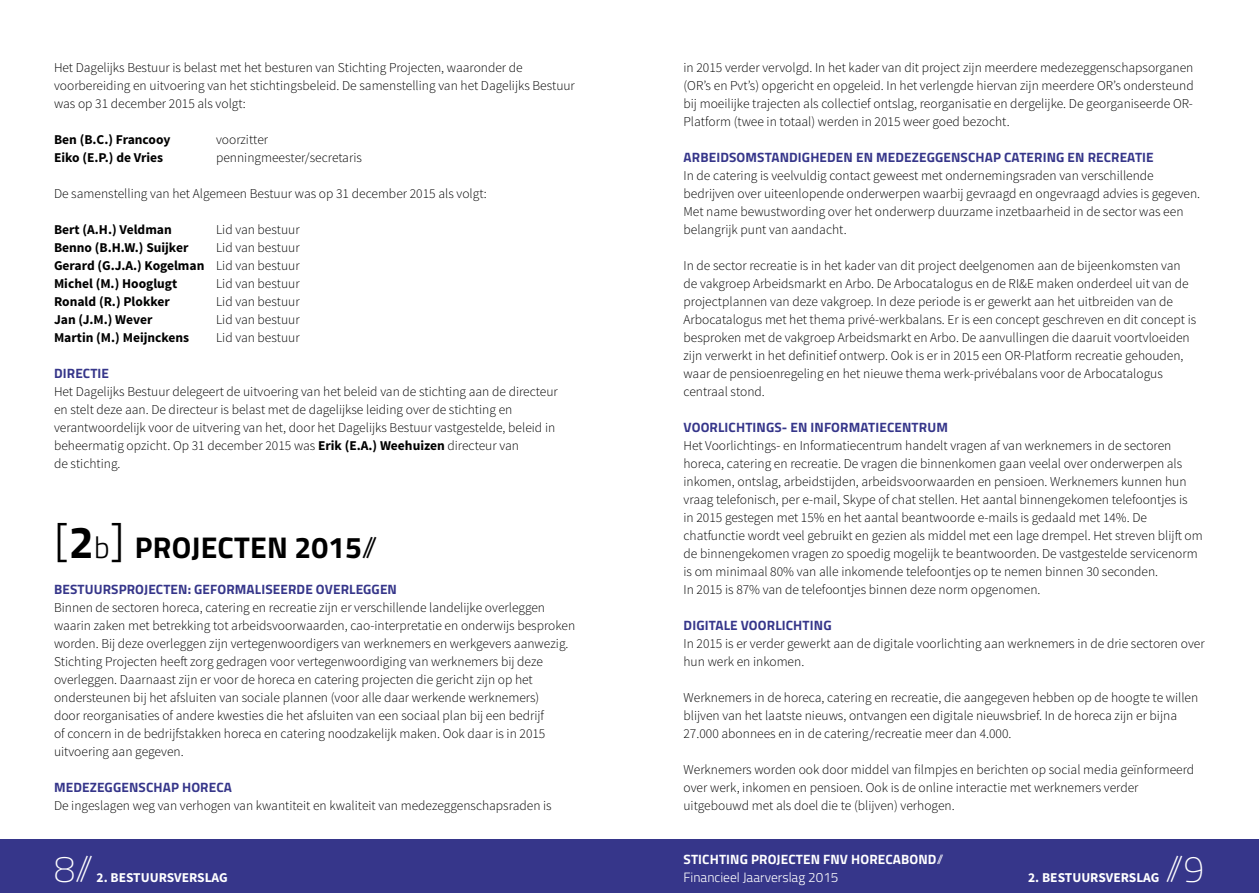
<style>
.page{position:relative;width:1259px;height:893px;background:#fff}
.page>*{position:absolute;margin:0;border:0;box-sizing:border-box;transform-origin:0 0}
.t1{font:100 37.5px "Titillium";color:#fff}
.t2{font:700 30px "Titillium";letter-spacing:.01em;color:#000}
.t3{font:300 13.5px/18px "Source Sans Pro";color:#000}
.t4{font:700 13.5px/18px "Source Sans Pro";color:#000;text-align:justify}
.t5{font:700 13.5px "Titillium";letter-spacing:.01em;color:#36368a}
.t6{font:700 13.5px "Source Sans Pro";color:#fff}
.t7{font:700 13.5px "Titillium";letter-spacing:.01em;color:#fff}
.t8{font:300 13.5px "Titillium";color:#fff}
.s1{font-weight:300}
.s2{font-weight:700}
.s3{font-weight:300;font-size:45px}
.s4{font-size:45px}
</style>
<div class="page">
<div style="left:0;top:839px;width:1259px;height:54px;background:#36368a"></div>
<p class="t3" style="left:54px;top:58px;width:522px">Het Dagelijks Bestuur is belast met het besturen van Stichting Projecten, waaronder de voorbereiding en uitvoering van het stichtingsbeleid. De samenstelling van het Dagelijks Bestuur was op 31 december 2015 als volgt:</p>
<p class="t4" style="left:54px;top:131px;width:118px">Ben (B.C.) Francooy</p>
<p class="t3" style="left:216px;top:130px;width:54px">voorzitter</p>
<p class="t4" style="left:54px;top:149px;width:111px">Eiko (E.P.) de Vries</p>
<p class="t3" style="left:216px;top:148px;width:147px">penningmeester/secretaris</p>
<p class="t3" style="left:54px;top:184px;width:434px">De samenstelling van het Algemeen Bestuur was op 31 december 2015 als volgt:</p>
<p class="t4" style="left:54px;top:221px;width:119px">Bert (A.H.) Veldman</p>
<p class="t3" style="left:216px;top:220px;width:85px">Lid van bestuur</p>
<p class="t4" style="left:54px;top:239px;width:136px">Benno (B.H.W.) Suijker</p>
<p class="t4" style="left:54px;top:239px;width:247px;text-indent:162px"><span class="s1">Lid van bestuur </span>Gerard (G.J.A.) Kogelman <span class="s1">Lid van bestuur </span>Michel (M.) Hooglugt</p>
<p class="t3" style="left:216px;top:274px;width:85px">Lid van bestuur</p>
<p class="t4" style="left:54px;top:293px;width:117px">Ronald (R.) Plokker</p>
<p class="t3" style="left:216px;top:292px;width:85px">Lid van bestuur</p>
<p class="t4" style="left:54px;top:311px;width:100px">Jan (J.M.) Wever</p>
<p class="t3" style="left:216px;top:310px;width:85px">Lid van bestuur</p>
<p class="t4" style="left:54px;top:329px;width:137px">Martin (M.) Meijnckens</p>
<p class="t3" style="left:216px;top:328px;width:85px">Lid van bestuur</p>
<p class="t5" style="left:54px;top:363px;width:56px">DIRECTIE</p>
<p class="t3" style="left:54px;top:382px;width:505px">Het Dagelijks Bestuur delegeert de uitvoering van het beleid van de stichting aan de directeur en stelt deze aan. De directeur is belast met de dagelijkse leiding over de stichting en verantwoordelijk voor de uitvering van het, door het Dagelijks Bestuur vastgestelde, beleid in beheermatig opzicht. Op 31 december 2015 was <span class="s2">Erik (E.A.) Weehuizen</span> directeur van<br>de stichting.</p>
<h2 class="t2" style="left:54px;top:525px;width:325px"><span class="s3">[</span><span class="s4">2</span><span class="s1">b</span><span class="s3">]</span> PROJECTEN 2015<span class="s1">//</span></h2>
<p class="t5" style="left:54px;top:579px;width:344px">BESTUURSPROJECTEN: GEFORMALISEERDE OVERLEGGEN</p>
<p class="t3" style="left:54px;top:599px;width:523px">Binnen de sectoren horeca, catering en recreatie zijn er verschillende landelijke overleggen waarin zaken met betrekking tot arbeidsvoorwaarden, cao-interpretatie en onderwijs besproken worden. Bij deze overleggen zijn vertegenwoordigers van werknemers en werkgevers aanwezig.<br>Stichting Projecten heeft zorg gedragen voor vertegenwoordiging van werknemers bij deze overleggen. Daarnaast zijn er voor de horeca en catering projecten die gericht zijn op het ondersteunen bij het afsluiten van sociale plannen (voor alle daar werkende werknemers)<br>door reorganisaties of andere kwesties die het afsluiten van een sociaal plan bij een bedrijf<br>of concern in de bedrijfstakken horeca en catering noodzakelijk maken. Ook daar is in 2015 uitvoering aan gegeven.</p>
<p class="t5" style="left:54px;top:777px;width:179px">MEDEZEGGENSCHAP HORECA</p>
<p class="t3" style="left:54px;top:797px;width:499px">De ingeslagen weg van verhogen van kwantiteit en kwaliteit van medezeggenschapsraden is</p>
<p class="t3" style="left:683px;top:59px;width:512px;text-align:justify">in 2015 verder vervolgd. In het kader van dit project zijn meerdere medezeggenschapsorganen (OR’s en Pvt’s) opgericht en opgeleid. In het verlengde hiervan zijn meerdere OR’s ondersteund bij moeilijke trajecten als collectief ontslag, reorganisatie en dergelijke. De georganiseerde OR-Platform (twee in totaal) werden in 2015 weer goed bezocht.</p>
<p class="t5" style="left:683px;top:147px;width:472px">ARBEIDSOMSTANDIGHEDEN EN MEDEZEGGENSCHAP CATERING EN RECREATIE</p>
<p class="t3" style="left:683px;top:167px;width:518px">In de catering is veelvuldig contact geweest met ondernemingsraden van verschillende bedrijven over uiteenlopende onderwerpen waarbij gevraagd en ongevraagd advies is gegeven.<br>Met name bewustwording over het onderwerp duurzame inzetbaarheid in de sector was een belangrijk punt van aandacht.</p>
<p class="t3" style="left:683px;top:257px;width:514px">In de sector recreatie is in het kader van dit project deelgenomen aan de bijeenkomsten van de vakgroep Arbeidsmarkt en Arbo. De Arbocatalogus en de RI&amp;E maken onderdeel uit van de projectplannen van deze vakgroep. In deze periode is er gewerkt aan het uitbreiden van de Arbocatalogus met het thema privé-werkbalans. Er is een concept geschreven en dit concept is besproken met de vakgroep Arbeidsmarkt en Arbo. De aanvullingen die daaruit voortvloeiden zijn verwerkt in het definitief ontwerp. Ook is er in 2015 een OR-Platform recreatie gehouden, waar de pensioenregeling en het nieuwe thema werk-privébalans voor de Arbocatalogus centraal stond.</p>
<p class="t5" style="left:683px;top:417px;width:266px">VOORLICHTINGS- EN INFORMATIECENTRUM</p>
<p class="t3" style="left:683px;top:437px;width:521px">Het Voorlichtings- en Informatiecentrum handelt vragen af van werknemers in de sectoren horeca, catering en recreatie. De vragen die binnenkomen gaan veelal over onderwerpen als inkomen, ontslag, arbeidstijden, arbeidsvoorwaarden en pensioen. Werknemers kunnen hun vraag telefonisch, per e-mail, Skype of chat stellen. Het aantal binnengekomen telefoontjes is<br>in 2015 gestegen met 15% en het aantal beantwoorde e-mails is gedaald met 14%. De chatfunctie wordt veel gebruikt en gezien als middel met een lage drempel. Het streven blijft om de binnengekomen vragen zo spoedig mogelijk te beantwoorden. De vastgestelde servicenorm is om minimaal 80% van alle inkomende telefoontjes op te nemen binnen 30 seconden.<br>In 2015 is 87% van de telefoontjes binnen deze norm opgenomen.</p>
<p class="t5" style="left:683px;top:615px;width:149px">DIGITALE VOORLICHTING</p>
<p class="t3" style="left:683px;top:635px;width:523px">In 2015 is er verder gewerkt aan de digitale voorlichting aan werknemers in de drie sectoren over hun werk en inkomen.</p>
<p class="t3" style="left:683px;top:689px;width:516px">Werknemers in de horeca, catering en recreatie, die aangegeven hebben op de hoogte te willen blijven van het laatste nieuws, ontvangen een digitale nieuwsbrief. In de horeca zijn er bijna<br>27.000 abonnees en in de catering/recreatie meer dan 4.000.</p>
<p class="t3" style="left:683px;top:761px;width:512px">Werknemers worden ook door middel van filmpjes en berichten op social media geïnformeerd over werk, inkomen en pensioen. Ook is de online interactie met werknemers verder uitgebouwd met als doel die te (blijven) verhogen.</p>
<p class="t7" style="left:683px;top:849px;width:262px">STICHTING PROJECTEN FNV HORECABOND<span class="s1">//</span></p>
<h1 class="t1" style="left:54px;top:842px;width:41px">8//</h1>
<h1 class="t1" style="left:1165px;top:842px;width:41px">//9</h1>
<p class="t6" style="left:97px;top:869px;width:133px">2. BESTUURSVERSLAG</p>
<p class="t8" style="left:683px;top:867px;width:156px">Financieel Jaarverslag 2015</p>
<p class="t6" style="left:1028px;top:869px;width:133px">2. BESTUURSVERSLAG</p>
</div>
